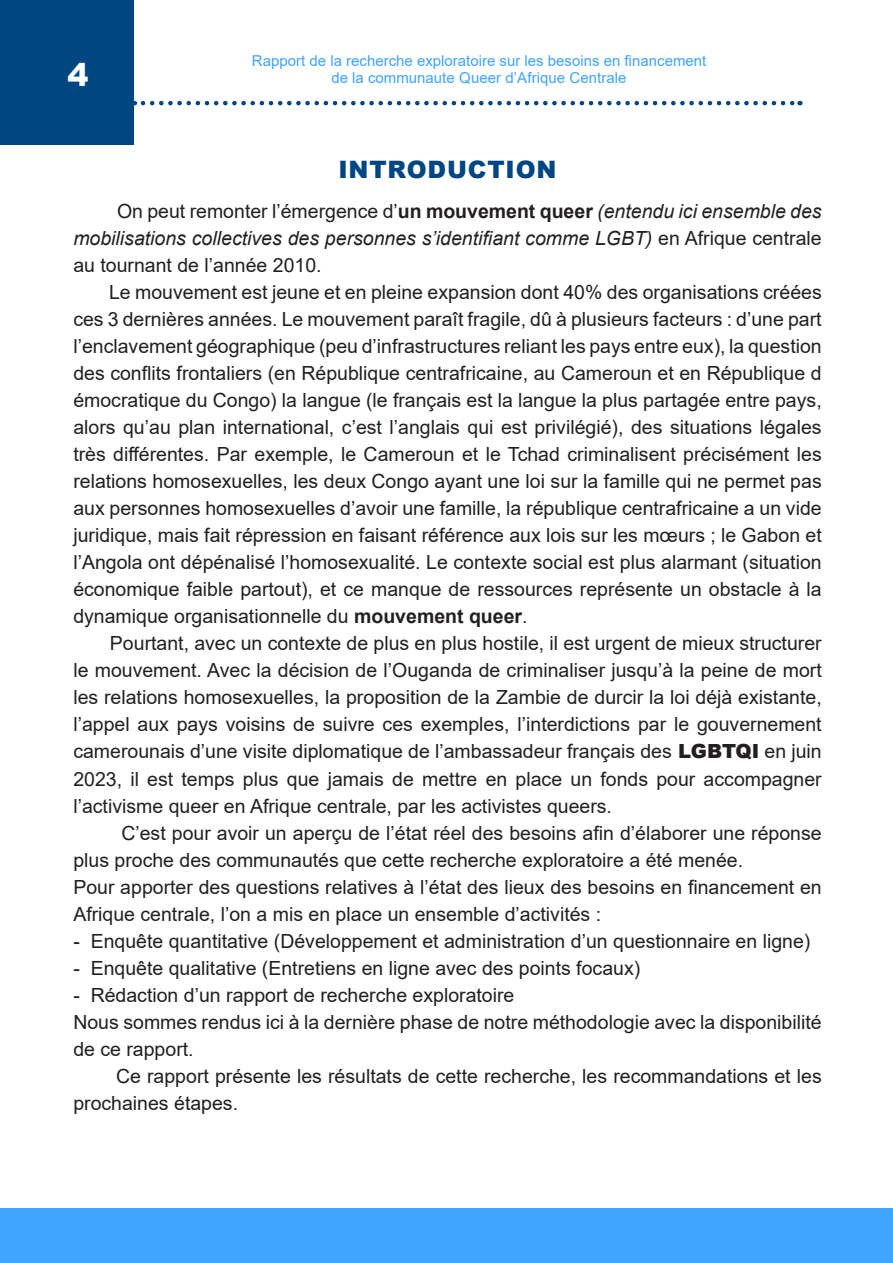
<style>
.page{position:relative;width:893px;height:1263px;background:#fff}
.page>*{position:absolute;margin:0;border:0;box-sizing:border-box;transform-origin:0 0}
.t1{font:900 31.5px "Arial";color:#fff}
.t2{font:900 24px "Arial";letter-spacing:.035em;color:#004682}
.t3{font:19.5px/27px "Arial";color:#231f20}
.t4{font:italic 19.5px/27px "Arial";color:#231f20;text-align:justify}
.t5{font:15px/16.5px "Arial";color:#3fa4fe;text-align:center}
.s1{font-style:normal}
.s2{font-weight:700;font-style:normal}
.s3{font-weight:700}
.s4{font-weight:900}
</style>
<div class="page">
<div style="left:1px;top:0;width:133px;height:145px;background:#004682"></div>
<div style="left:0;top:1209px;width:893px;height:54px;background:#3fa4fe"></div>
<svg style="left:143px;top:101px;width:657px;height:4px"></svg>
<h1 class="t1" style="left:67px;top:52px;width:23px">4</h1>
<p class="t5" style="left:252px;top:53px;width:456px">Rapport de la recherche exploratoire sur les besoins en financement de la communaute Queer d’Afrique Centrale</p>
<p class="t2" style="left:338px;top:152px;width:220px">INTRODUCTION</p>
<p class="t4" style="left:73px;top:198px;width:750px;text-indent:44px"><span class="s1">On peut remonter l’émergence d’</span><span class="s2">un mouvement queer</span> (entendu ici ensemble des mobilisations collectives des personnes s’identifiant comme LGBT) <span class="s1">en Afrique centrale au tournant de l’année 2010.</span></p>
<p class="t3" style="left:73px;top:279px;width:750px;text-align:justify;text-indent:36px">Le mouvement est jeune et en pleine expansion dont 40% des organisations créées ces 3 dernières années. Le mouvement paraît fragile, dû à plusieurs facteurs : d’une part l’enclavement géographique (peu d’infrastructures reliant les pays entre eux), la question des conflits frontaliers (en République centrafricaine, au Cameroun et en République d émocratique du Congo) la langue (le français est la langue la plus partagée entre pays, alors qu’au plan international, c’est l’anglais qui est privilégié), des situations légales très différentes. Par exemple, le Cameroun et le Tchad criminalisent précisément les relations homosexuelles, les deux Congo ayant une loi sur la famille qui ne permet pas aux personnes homosexuelles d’avoir une famille, la république centrafricaine a un vide juridique, mais fait répression en faisant référence aux lois sur les mœurs ; le Gabon et l’Angola ont dépénalisé l’homosexualité. Le contexte social est plus alarmant (situation économique faible partout), et ce manque de ressources représente un obstacle à la dynamique organisationnelle du <span class="s3">mouvement queer</span>.</p>
<p class="t3" style="left:73px;top:630px;width:750px;text-align:justify;text-indent:37px">Pourtant, avec un contexte de plus en plus hostile, il est urgent de mieux structurer le mouvement. Avec la décision de l’Ouganda de criminaliser jusqu’à la peine de mort les relations homosexuelles, la proposition de la Zambie de durcir la loi déjà existante, l’appel aux pays voisins de suivre ces exemples, l’interdictions par le gouvernement camerounais d’une visite diplomatique de l’ambassadeur français des <span class="s4">LGBTQI</span> en juin 2023, il est temps plus que jamais de mettre en place un fonds pour accompagner l’activisme queer en Afrique centrale, par les activistes queers.</p>
<p class="t3" style="left:73px;top:819px;width:750px;text-indent:48px">C’est pour avoir un aperçu de l’état réel des besoins afin d’élaborer une réponse plus proche des communautés que cette recherche exploratoire a été menée.</p>
<p class="t3" style="left:73px;top:873px;width:750px">Pour apporter des questions relatives à l’état des lieux des besoins en financement en<br>Afrique centrale, l’on a mis en place un ensemble d’activités :</p>
<p class="t3" style="left:73px;top:927px;width:739px">- Enquête quantitative (Développement et administration d’un questionnaire en ligne)</p>
<p class="t3" style="left:73px;top:954px;width:568px">- Enquête qualitative (Entretiens en ligne avec des points focaux)</p>
<p class="t3" style="left:73px;top:981px;width:443px">- Rédaction d’un rapport de recherche exploratoire</p>
<p class="t3" style="left:73px;top:1008px;width:750px">Nous sommes rendus ici à la dernière phase de notre méthodologie avec la disponibilité de ce rapport.</p>
<p class="t3" style="left:73px;top:1062px;width:750px;text-indent:43px">Ce rapport présente les résultats de cette recherche, les recommandations et les prochaines étapes.</p>
</div>
